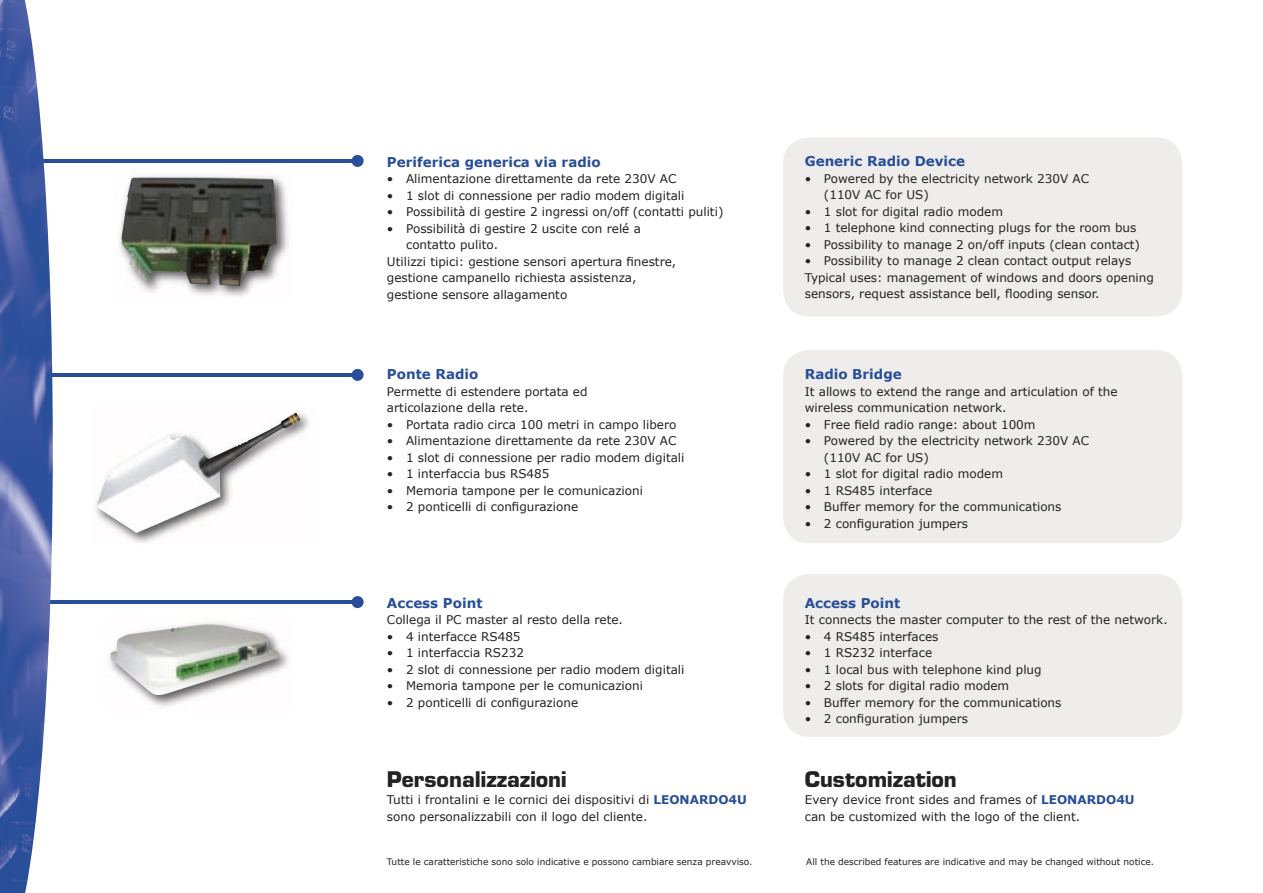
<style>
.page{position:relative;width:1263px;height:893px;background:#fff}
.page>*{position:absolute;margin:0;border:0;box-sizing:border-box;transform-origin:0 0}
.t1{font:700 21px "Eurostile";color:#242122}
.t2{font:700 13.5px "Verdana";color:#284e99}
.t3{font:12px/16.5px "Verdana";color:#242122}
.t4{font:9px "Verdana";color:#242122}
.s1{font-weight:700;color:#284e99}
</style>
<div class="page">
<div style="left:783px;top:350px;width:399px;height:193px;background:#efedec;border-radius:26px"></div>
<div style="left:783px;top:574px;width:399px;height:163px;background:#efedec;border-radius:26px"></div>
<div style="left:783px;top:138px;width:399px;height:178px;background:#efedec;border-radius:26px"></div>
<img style="left:118px;top:175px;width:171px;height:122px">
<img style="left:121px;top:177px;width:156px;height:109px">
<img style="left:95px;top:412px;width:214px;height:131px">
<img style="left:96px;top:413px;width:206px;height:120px">
<img style="left:109px;top:622px;width:180px;height:87px">
<img style="left:110px;top:623px;width:169px;height:72px">
<hr style="left:30px;top:159px;width:328px;height:3px;background:#284e99">
<div style="left:352px;top:155px;width:12px;height:12px;background:#284e99;border-radius:50%"></div>
<hr style="left:30px;top:373px;width:328px;height:3px;background:#284e99">
<div style="left:352px;top:369px;width:12px;height:12px;background:#284e99;border-radius:50%"></div>
<hr style="left:30px;top:601px;width:328px;height:3px;background:#284e99">
<div style="left:352px;top:596px;width:12px;height:12px;background:#284e99;border-radius:50%"></div>
<img style="left:0;top:0;width:53px;height:893px">
<p class="t2" style="left:387px;top:153px;width:215px">Periferica generica via radio</p>
<p class="t3" style="left:387px;top:170px;width:291px">• Alimentazione direttamente da rete 230V AC</p>
<p class="t3" style="left:387px;top:187px;width:299px">• 1 slot di connessione per radio modem digitali</p>
<p class="t3" style="left:387px;top:203px;width:338px">• Possibilità di gestire 2 ingressi on/off (contatti puliti)</p>
<p class="t3" style="left:387px;top:220px;width:255px">• Possibilità di gestire 2 uscite con relé a</p>
<p class="t3" style="left:406px;top:236px;width:93px">contatto pulito.</p>
<p class="t3" style="left:387px;top:253px;width:291px">Utilizzi tipici: gestione sensori apertura finestre,</p>
<p class="t3" style="left:387px;top:269px;width:251px">gestione campanello richiesta assistenza,</p>
<p class="t3" style="left:387px;top:286px;width:182px">gestione sensore allagamento</p>
<p class="t2" style="left:387px;top:366px;width:93px">Ponte Radio</p>
<p class="t3" style="left:387px;top:383px;width:202px">Permette di estendere portata ed articolazione della rete.</p>
<p class="t3" style="left:387px;top:416px;width:291px">• Portata radio circa 100 metri in campo libero</p>
<p class="t3" style="left:387px;top:432px;width:291px">• Alimentazione direttamente da rete 230V AC</p>
<p class="t3" style="left:387px;top:449px;width:299px">• 1 slot di connessione per radio modem digitali</p>
<p class="t3" style="left:387px;top:465px;width:164px">• 1 interfaccia bus RS485</p>
<p class="t3" style="left:387px;top:482px;width:258px">• Memoria tampone per le comunicazioni</p>
<p class="t3" style="left:387px;top:498px;width:193px">• 2 ponticelli di configurazione</p>
<p class="t2" style="left:387px;top:594px;width:97px">Access Point</p>
<p class="t3" style="left:387px;top:611px;width:237px">Collega il PC master al resto della rete.</p>
<p class="t3" style="left:387px;top:628px;width:135px">• 4 interfacce RS485</p>
<p class="t3" style="left:387px;top:644px;width:138px">• 1 interfaccia RS232</p>
<p class="t3" style="left:387px;top:661px;width:299px">• 2 slot di connessione per radio modem digitali</p>
<p class="t3" style="left:387px;top:677px;width:258px">• Memoria tampone per le comunicazioni</p>
<p class="t3" style="left:387px;top:694px;width:193px">• 2 ponticelli di configurazione</p>
<h1 class="t1" style="left:387px;top:767px;width:181px">Personalizzazioni</h1>
<p class="t3" style="left:387px;top:791px;width:361px">Tutti i frontalini e le cornici dei dispositivi di <span class="s1">LEONARDO4U </span>sono personalizzabili con il logo del cliente.</p>
<p class="t2" style="left:805px;top:153px;width:162px">Generic Radio Device</p>
<p class="t3" style="left:824px;top:170px;width:267px;text-indent:-19px">• Powered by the electricity network 230V AC (110V AC for US)</p>
<p class="t3" style="left:805px;top:203px;width:200px">• 1 slot for digital radio modem</p>
<p class="t3" style="left:805px;top:219px;width:333px">• 1 telephone kind connecting plugs for the room bus</p>
<p class="t3" style="left:805px;top:236px;width:337px">• Possibility to manage 2 on/off inputs (clean contact)</p>
<p class="t3" style="left:805px;top:252px;width:351px">• Possibility to manage 2 clean contact output relays<br>Typical uses: management of windows and doors opening sensors, request assistance bell, flooding sensor.</p>
<p class="t2" style="left:805px;top:366px;width:98px">Radio Bridge</p>
<p class="t3" style="left:805px;top:383px;width:314px">It allows to extend the range and articulation of the wireless communication network.</p>
<p class="t3" style="left:805px;top:416px;width:232px">• Free field radio range: about 100m</p>
<p class="t3" style="left:824px;top:432px;width:267px;text-indent:-19px">• Powered by the electricity network 230V AC (110V AC for US)</p>
<p class="t3" style="left:805px;top:465px;width:200px">• 1 slot for digital radio modem</p>
<p class="t3" style="left:805px;top:482px;width:129px">• 1 RS485 interface</p>
<p class="t3" style="left:805px;top:498px;width:258px">• Buffer memory for the communications</p>
<p class="t3" style="left:805px;top:515px;width:165px">• 2 configuration jumpers</p>
<p class="t2" style="left:805px;top:594px;width:97px">Access Point</p>
<p class="t3" style="left:805px;top:611px;width:364px">It connects the master computer to the rest of the network.</p>
<p class="t3" style="left:805px;top:628px;width:135px">• 4 RS485 interfaces</p>
<p class="t3" style="left:805px;top:644px;width:129px">• 1 RS232 interface</p>
<p class="t3" style="left:805px;top:661px;width:238px">• 1 local bus with telephone kind plug</p>
<p class="t3" style="left:805px;top:677px;width:206px">• 2 slots for digital radio modem</p>
<p class="t3" style="left:805px;top:694px;width:258px">• Buffer memory for the communications</p>
<p class="t3" style="left:805px;top:710px;width:165px">• 2 configuration jumpers</p>
<h1 class="t1" style="left:805px;top:767px;width:154px">Customization</h1>
<p class="t3" style="left:805px;top:791px;width:331px">Every device front sides and frames of <span class="s1">LEONARDO4U </span>can be customized with the logo of the client.</p>
<p class="t4" style="left:387px;top:856px;width:367px">Tutte le caratteristiche sono solo indicative e possono cambiare senza preavviso.</p>
<p class="t4" style="left:806px;top:856px;width:349px">All the described features are indicative and may be changed without notice.</p>
</div>
